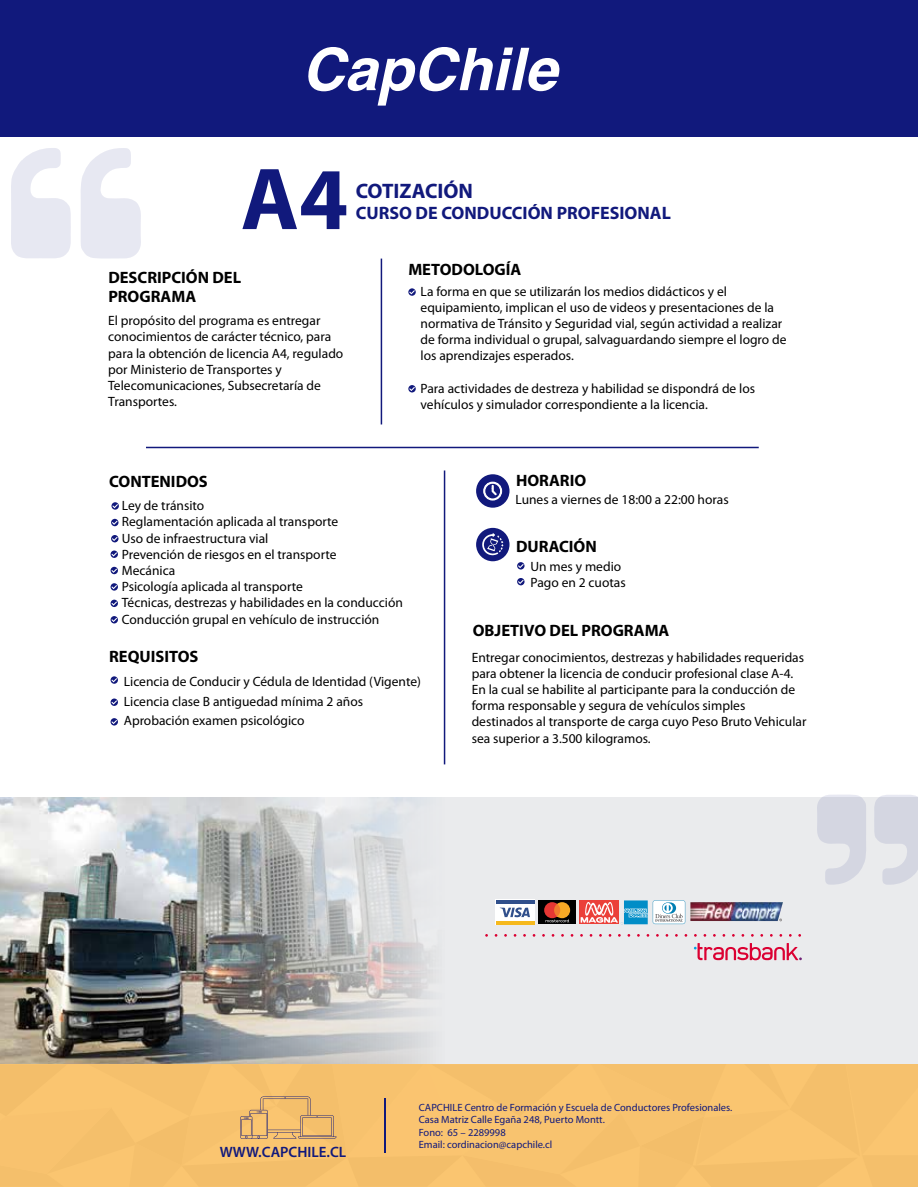
<style>
.page{position:relative;width:918px;height:1188px;background:#fff}
.page>*{position:absolute;margin:0;border:0;box-sizing:border-box;transform-origin:0 0}
.t1{font:700 88.8px "Myriad Pro";color:#11197c}
.t2{font:700 21px "Myriad Pro";color:#11197c}
.t3{font:700 18px "Myriad Pro";color:#11197c}
.t4{font:700 16.5px/19.8px "Myriad Pro";color:#000}
.t5{font:600 15px "Myriad Pro";color:#11197c}
.t6{font:13.5px/16.2px "Myriad Pro";color:#000}
.t7{font:10.5px/12.6px "Myriad Pro";color:#11197c}
</style>
<div class="page">
<img style="left:0;top:797px;width:154px;height:268px">
<svg style="left:154px;top:797px;width:764px;height:268px;background:#d4d5d6"></svg>
<svg style="left:81px;top:148px;width:60px;height:111px"></svg>
<svg style="left:11px;top:148px;width:60px;height:110px"></svg>
<div style="left:860px;top:1065px;width:58px;height:122px;background:#f6c16d"></div>
<div style="left:0;top:0;width:918px;height:136px;background:#11197c"></div>
<svg style="left:308px;top:47px;width:252px;height:59px"></svg>
<hr style="left:381px;top:259px;width:1px;height:165px;background:#11197c">
<hr style="left:444px;top:470px;width:1px;height:294px;background:#11197c">
<div style="left:0;top:1065px;width:860px;height:122px;background:#f7c26e"></div>
<svg style="left:111px;top:535px;width:8px;height:7px"></svg>
<svg style="left:111px;top:502px;width:8px;height:8px"></svg>
<svg style="left:408px;top:288px;width:8px;height:8px"></svg>
<svg style="left:408px;top:385px;width:8px;height:7px"></svg>
<svg style="left:111px;top:519px;width:8px;height:7px"></svg>
<svg style="left:111px;top:551px;width:7px;height:7px"></svg>
<svg style="left:111px;top:567px;width:7px;height:7px"></svg>
<svg style="left:111px;top:583px;width:7px;height:8px"></svg>
<svg style="left:111px;top:600px;width:7px;height:7px"></svg>
<svg style="left:111px;top:616px;width:7px;height:7px"></svg>
<svg style="left:111px;top:676px;width:7px;height:8px"></svg>
<svg style="left:111px;top:718px;width:7px;height:8px"></svg>
<svg style="left:111px;top:699px;width:7px;height:7px"></svg>
<hr style="left:146px;top:447px;width:613px;height:1px;background:#11197c">
<svg style="left:817px;top:795px;width:49px;height:90px;background:#dadce4"></svg>
<svg style="left:874px;top:795px;width:44px;height:90px;background:#dadce4"></svg>
<div style="left:476px;top:474px;width:34px;height:34px;background:#11197c;border-radius:50%"></div>
<div style="left:476px;top:528px;width:34px;height:33px;background:#11197c;border-radius:50%"></div>
<svg style="left:483px;top:481px;width:19px;height:20px"></svg>
<svg style="left:482px;top:533px;width:21px;height:23px"></svg>
<svg style="left:517px;top:562px;width:8px;height:8px"></svg>
<svg style="left:517px;top:578px;width:8px;height:7px"></svg>
<svg style="left:694px;top:943px;width:108px;height:17px;background:#e39bae"></svg>
<img style="left:690px;top:902px;width:93px;height:19px">
<div style="left:495px;top:900px;width:40px;height:25px;background:#fff"></div>
<hr style="left:496px;top:921px;width:38px;height:3px;background:#f6b91d">
<hr style="left:496px;top:900px;width:38px;height:4px;background:#304f8b">
<svg style="left:500px;top:908px;width:30px;height:9px"></svg>
<div style="left:538px;top:901px;width:38px;height:23px;background:#000"></div>
<svg style="left:544px;top:902px;width:26px;height:20px"></svg>
<svg style="left:579px;top:901px;width:2px;height:23px"></svg>
<svg style="left:581px;top:900px;width:104px;height:24px"></svg>
<h1 class="t1" style="left:241px;top:141px;width:109px">A4</h1>
<h2 class="t2" style="left:356px;top:177px;width:119px">COTIZACIÓN</h2>
<h3 class="t3" style="left:356px;top:202px;width:317px">CURSO DE CONDUCCIÓN PROFESIONAL</h3>
<p class="t4" style="left:108px;top:267px;width:134px">DESCRIPCIÓN DEL<br>PROGRAMA</p>
<p class="t6" style="left:108px;top:312px;width:237px">El propósito del programa es entregar conocimientos de carácter técnico, para para la obtención de licencia A4, regulado por Ministerio de Transportes y Telecomunicaciones, Subsecretaría de Transportes.</p>
<p class="t4" style="left:408px;top:259px;width:114px">METODOLOGÍA</p>
<p class="t6" style="left:421px;top:283px;width:367px">La forma en que se utilizarán los medios didácticos y el equipamiento, implican el uso de videos y presentaciones de la normativa de Tránsito y Seguridad vial, según actividad a realizar de forma individual o grupal, salvaguardando siempre el logro de los aprendizajes esperados.</p>
<p class="t6" style="left:421px;top:380px;width:336px">Para actividades de destreza y habilidad se dispondrá de los vehículos y simulador correspondiente a la licencia.</p>
<p class="t4" style="left:109px;top:471px;width:100px">CONTENIDOS</p>
<p class="t6" style="left:122px;top:497px;width:283px">Ley de tránsito<br>Reglamentación aplicada al transporte<br>Uso de infraestructura vial<br>Prevención de riesgos en el transporte<br>Mecánica<br>Psicología aplicada al transporte<br>Técnicas, destrezas y habilidades en la conducción Conducción grupal en vehículo de instrucción</p>
<p class="t4" style="left:109px;top:646px;width:91px">REQUISITOS</p>
<p class="t6" style="left:124px;top:672px;width:299px;line-height:19.5px">Licencia de Conducir y Cédula de Identidad (Vigente)<br>Licencia clase B antiguedad mínima 2 años<br>Aprobación examen psicológico</p>
<p class="t4" style="left:516px;top:470px;width:72px">HORARIO</p>
<p class="t6" style="left:516px;top:491px;width:215px">Lunes a viernes de 18:00 a 22:00 horas</p>
<p class="t4" style="left:516px;top:536px;width:82px">DURACIÓN</p>
<p class="t6" style="left:531px;top:558px;width:97px">Un mes y medio<br>Pago en 2 cuotas</p>
<p class="t4" style="left:473px;top:620px;width:198px">OBJETIVO DEL PROGRAMA</p>
<p class="t6" style="left:472px;top:649px;width:336px">Entregar conocimientos, destrezas y habilidades requeridas para obtener la licencia de conducir profesional clase A-4.<br>En la cual se habilite al participante para la conducción de forma responsable y segura de vehículos simples destinados al transporte de carga cuyo Peso Bruto Vehicular sea superior a 3.500 kilogramos.</p>
<p class="t5" style="left:220px;top:1142px;width:128px">WWW.CAPCHILE.CL</p>
<p class="t7" style="left:419px;top:1101px;width:315px">CAPCHILE Centro de Formación y Escuela de Conductores Profesionales.<br>Casa Matriz Calle Egaña 248, Puerto Montt.<br>Fono: 65 – 2289998<br>Email: cordinacion@capchile.cl</p>
</div>
